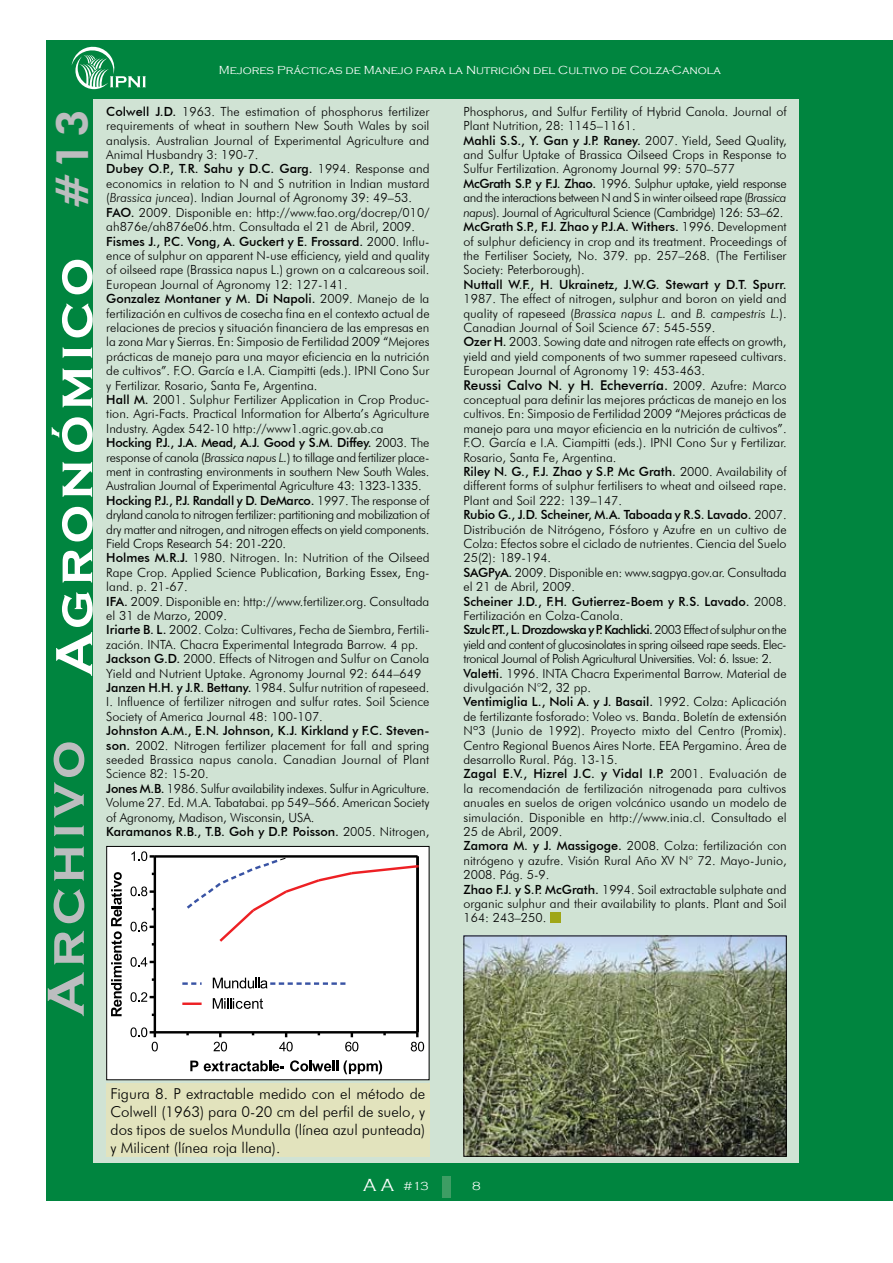
<style>
.page{position:relative;width:893px;height:1263px;background:#fff}
.page>*{position:absolute;margin:0;border:0;box-sizing:border-box;transform-origin:0 0}
.t1{font:700 54px "Copperplate Gothic";color:#fff}
.t2{font:300 15px/18px "Futura BT";color:#000;text-align:justify}
.t3{font:500 13.5px "Futura BT";color:#000}
.t4{font:300 12.6px/14.4px "Futura BT";color:#000}
.t5{font:500 12.6px "Futura BT";color:#000}
.t6{font:300 12px "Copperplate Gothic";color:#fff}
.s1{font-family:"Futura BT";font-weight:800;font-size:45px;color:#bcbdbf}
.s2{font-weight:500}
.s3{font-style:italic}
.s4{font-weight:300;font-size:12.6px}
.s5{font-size:18px}
</style>
<div class="page">
<div style="left:47px;top:40px;width:846px;height:1161px;background:#00853f"></div>
<div style="left:94px;top:100px;width:705px;height:1063px;background:#d0e3d4"></div>
<svg style="left:72px;top:47px;width:74px;height:42px"></svg>
<div style="left:550px;top:912px;width:11px;height:10px;background:#9fa617"></div>
<div style="left:106px;top:1083px;width:323px;height:74px;background:#e2e3bd"></div>
<div style="left:107px;top:846px;width:322px;height:234px;background:#fff"></div>
<hr style="left:155px;top:855px;width:263px;height:3px;background:#000">
<hr style="left:155px;top:1031px;width:263px;height:2px;background:#000">
<svg style="left:214px;top:1033px;width:13px;height:18px"></svg>
<svg style="left:279px;top:1033px;width:14px;height:18px"></svg>
<svg style="left:345px;top:1033px;width:13px;height:18px"></svg>
<svg style="left:411px;top:1032px;width:13px;height:19px"></svg>
<hr style="left:154px;top:856px;width:2px;height:176px;background:#000">
<hr style="left:416px;top:856px;width:3px;height:176px;background:#000">
<svg style="left:130px;top:1027px;width:28px;height:24px"></svg>
<svg style="left:130px;top:992px;width:24px;height:10px"></svg>
<svg style="left:130px;top:957px;width:24px;height:10px"></svg>
<svg style="left:130px;top:922px;width:24px;height:9px"></svg>
<svg style="left:130px;top:886px;width:24px;height:10px"></svg>
<svg style="left:131px;top:851px;width:24px;height:10px"></svg>
<svg style="left:187px;top:858px;width:232px;height:86px"></svg>
<svg style="left:182px;top:982px;width:20px;height:3px"></svg>
<svg style="left:213px;top:978px;width:132px;height:10px"></svg>
<svg style="left:213px;top:998px;width:50px;height:11px"></svg>
<hr style="left:182px;top:1002px;width:20px;height:3px;background:#ed2024">
<svg style="left:190px;top:1060px;width:8px;height:11px"></svg>
<svg style="left:204px;top:1060px;width:80px;height:11px"></svg>
<svg style="left:290px;top:1060px;width:48px;height:11px"></svg>
<svg style="left:344px;top:1060px;width:38px;height:14px"></svg>
<svg style="left:111px;top:872px;width:11px;height:144px"></svg>
<div style="left:106px;top:846px;width:323px;height:234px;border:1px solid #000"></div>
<img style="left:465px;top:937px;width:320px;height:218px">
<div style="left:463px;top:935px;width:324px;height:222px;border:1px solid #000"></div>
<div style="left:442px;top:1176px;width:9px;height:21px;background:#3e9d64"></div>
<p class="t6" style="left:219px;top:63px;width:504px">Mejores Prácticas de Manejo para la Nutrición del Cultivo de Colza-Canola</p>
<h1 class="t1" style="left:44px;top:1016px;width:909px;rotate:-90deg"><sup>Archivo</sup> Agronómico <span class="s1">#13</span></h1>
<p class="t4" style="left:106px;top:104px;width:325px"><span class="s2">Colwell J.D.</span> 1963. The estimation of phosphorus fertilizer requirements of wheat in southern New South Wales by soil analysis. Australian Journal of Experimental Agriculture and Animal Husbandry 3: 190-7.<br><span class="s2">Dubey O.P., T.R. Sahu y D.C. Garg.</span> 1994. Response and economics in relation to N and S nutrition in Indian mustard (<span class="s3">Brassica juncea</span>). Indian Journal of Agronomy 39: 49–53.<br><span class="s2">FAO.</span> 2009. Disponible en: http://www.fao.org/docrep/010/ ah876e/ah876e06.htm. Consultada el 21 de Abril, 2009.<br><span class="s2">Fismes J., P.C. Vong, A. Guckert y E. Frossard.</span> 2000. Influ&shy;ence of sulphur on apparent N-use efficiency, yield and quality of oilseed rape (Brassica napus L.) grown on a calcareous soil.<br>European Journal of Agronomy 12: 127-141.<br><span class="s2">Gonzalez Montaner y M. Di Napoli.</span> 2009. Manejo de la fertilización en cultivos de cosecha fina en el contexto actual de relaciones de precios y situación financiera de las empresas en la zona Mar y Sierras. En: Simposio de Fertilidad 2009 “Mejores prácticas de manejo para una mayor eficiencia en la nutrición de cultivos”. F.O. García e I.A. Ciampitti (eds.). IPNI Cono Sur y Fertilizar. Rosario, Santa Fe, Argentina.<br><span class="s2">Hall M.</span> 2001. Sulphur Fertilizer Application in Crop Produc&shy;tion. Agri-Facts. Practical Information for Alberta’s Agriculture Industry. Agdex 542-10 http://www1.agric.gov.ab.ca <span class="s2">Hocking P.J., J.A. Mead, A.J. Good y S.M. Diffey.</span> 2003. The response of canola (<span class="s3">Brassica napus L.</span>) to tillage and fertilizer place&shy;ment in contrasting environments in southern New South Wales.<br>Australian Journal of Experimental Agriculture 43: 1323-1335.<br><span class="s2">Hocking P.J., P.J. Randall y D. DeMarco.</span> 1997. The response of dryland canola to nitrogen fertilizer: partitioning and mobilization of dry matter and nitrogen, and nitrogen effects on yield components.<br>Field Crops Research 54: 201-220.<br><span class="s2">Holmes M.R.J.</span> 1980. Nitrogen. In: Nutrition of the Oilseed Rape Crop. Applied Science Publication, Barking Essex, Eng&shy;land. p. 21-67.<br><span class="s2">IFA.</span> 2009. Disponible en: http://www.fertilizer.org. Consultada el 31 de Marzo, 2009.<br><span class="s2">Iriarte B. L.</span> 2002. Colza: Cultivares, Fecha de Siembra, Fertili&shy;zación. INTA. Chacra Experimental Integrada Barrow. 4 pp.<br><span class="s2">Jackson G.D.</span> 2000. Effects of Nitrogen and Sulfur on Canola Yield and Nutrient Uptake. Agronomy Journal 92: 644–649<br><span class="s2">Janzen H.H. y J.R. Bettany.</span> 1984. Sulfur nutrition of rapeseed.<br>I. Influence of fertilizer nitrogen and sulfur rates. Soil Science Society of America Journal 48: 100-107.</p>
<p class="t4" style="left:106px;top:723px;width:325px"><span class="s2">Johnston A.M., E.N. Johnson, K.J. Kirkland y F.C. Steven&shy;son.</span> 2002. Nitrogen fertilizer placement for fall and spring seeded Brassica napus canola. Canadian Journal of Plant Science 82: 15-20.<br><span class="s2">Jones M.B.</span> 1986. Sulfur availability indexes. Sulfur in Agriculture.<br>Volume 27. Ed. M.A. Tabatabai. pp 549–566. American Society of Agronomy, Madison, Wisconsin, USA.<br><span class="s2">Karamanos R.B., T.B. Goh y D.P. Poisson.</span> 2005. Nitrogen,</p>
<p class="t4" style="left:463px;top:104px;width:325px">Phosphorus, and Sulfur Fertility of Hybrid Canola. Journal of Plant Nutrition, 28: 1145–1161.<br><span class="s2">Mahli S.S., Y. Gan y J.P. Raney.</span> 2007. Yield, Seed Quality, and Sulfur Uptake of Brassica Oilseed Crops in Response to Sulfur Fertilization. Agronomy Journal 99: 570–577<br><span class="s2">McGrath S.P. y F.J. Zhao.</span> 1996. Sulphur uptake, yield response and the interactions between N and S in winter oilseed rape (<span class="s3">Brassica napus</span>). Journal of Agricultural Science (Cambridge) 126: 53–62.<br><span class="s2">McGrath S.P., F.J. Zhao y P.J.A. Withers.</span> 1996. Development of sulphur deficiency in crop and its treatment. Proceedings of the Fertiliser Society, No. 379. pp. 257–268. (The Fertiliser Society: Peterborough).</p>
<p class="t5" style="left:463px;top:277px;width:325px">Nuttall W.F., H. Ukrainetz, J.W.G. Stewart y D.T. Spurr.</p>
<p class="t4" style="left:463px;top:291px;width:325px">1987. The effect of nitrogen, sulphur and boron on yield and quality of rapeseed (<span class="s3">Brassica napus L.</span> and <span class="s3">B. campestris L.</span>).<br>Canadian Journal of Soil Science 67: 545-559.<br><span class="s2">Ozer H.</span> 2003. Sowing date and nitrogen rate effects on growth, yield and yield components of two summer rapeseed cultivars.<br>European Journal of Agronomy 19: 453-463.</p>
<p class="t3" style="left:463px;top:376px;width:325px">Reussi Calvo N. y H. Echeverría. <span class="s4">2009. Azufre: Marco</span></p>
<p class="t4" style="left:463px;top:392px;width:325px">conceptual para definir las mejores prácticas de manejo en los cultivos. En: Simposio de Fertilidad 2009 “Mejores prácticas de manejo para una mayor eficiencia en la nutrición de cultivos”.<br>F.O. García e I.A. Ciampitti (eds.). IPNI Cono Sur y Fertilizar.<br>Rosario, Santa Fe, Argentina.<br><span class="s2">Riley N. G., F.J. Zhao y S.P. Mc Grath.</span> 2000. Availability of different forms of sulphur fertilisers to wheat and oilseed rape.<br>Plant and Soil 222: 139–147.<br><span class="s2">Rubio G., J.D. Scheiner, M.A. Taboada y R.S. Lavado.</span> 2007.<br>Distribución de Nitrógeno, Fósforo y Azufre en un cultivo de Colza: Efectos sobre el ciclado de nutrientes. Ciencia del Suelo 25(2): 189-194.<br><span class="s2">SAGPyA.</span> 2009. Disponible en: www.sagpya.gov.ar. Consultada el 21 de Abril, 2009.<br><span class="s2">Scheiner J.D., F.H. Gutierrez-Boem y R.S. Lavado.</span> 2008.<br>Fertilización en Colza-Canola.<br><span class="s2">Szulc P.T., L. Drozdowska y P. Kachlicki.</span> 2003 Effect of sulphur on the yield and content of glucosinolates in spring oilseed rape seeds. Elec&shy;tronical Journal of Polish Agricultural Universities. Vol: 6. Issue: 2.<br><span class="s2">Valetti.</span> 1996. INTA Chacra Experimental Barrow. Material de divulgación N°2, 32 pp.<br><span class="s2">Ventimiglia L., Noli A. y J. Basail.</span> 1992. Colza: Aplicación de fertilizante fosforado: Voleo vs. Banda. Boletín de extensión Nº3 (Junio de 1992). Proyecto mixto del Centro (Promix).<br>Centro Regional Buenos Aires Norte. EEA Pergamino. Área de desarrollo Rural. Pág. 13-15.<br><span class="s2">Zagal E.V., Hizrel J.C. y Vidal I.P.</span> 2001. Evaluación de la recomendación de fertilización nitrogenada para cultivos anuales en suelos de origen volcánico usando un modelo de simulación. Disponible en http://www.inia.cl. Consultado el 25 de Abril, 2009.<br><span class="s2">Zamora M. y J. Massigoge.</span> 2008. Colza: fertilización con nitrógeno y azufre. Visión Rural Año XV N° 72. Mayo-Junio, 2008. Pág. 5-9.<br><span class="s2">Zhao F.J. y S.P. McGrath.</span> 1994. Soil extractable sulphate and organic sulphur and their availability to plants. Plant and Soil 164: 243–250.</p>
<p class="t2" style="left:111px;top:1084px;width:316px">Figura 8. P extractable medido con el método de Colwell (1963) para 0-20 cm del perfil de suelo, y dos tipos de suelos Mundulla (línea azul punteada) y Milicent (línea roja llena).</p>
<p class="t6" style="left:363px;top:1180px;width:66px"><span class="s5">A A</span> #13</p>
<p class="t6" style="left:472px;top:1179px;width:9px">8</p>
</div>
